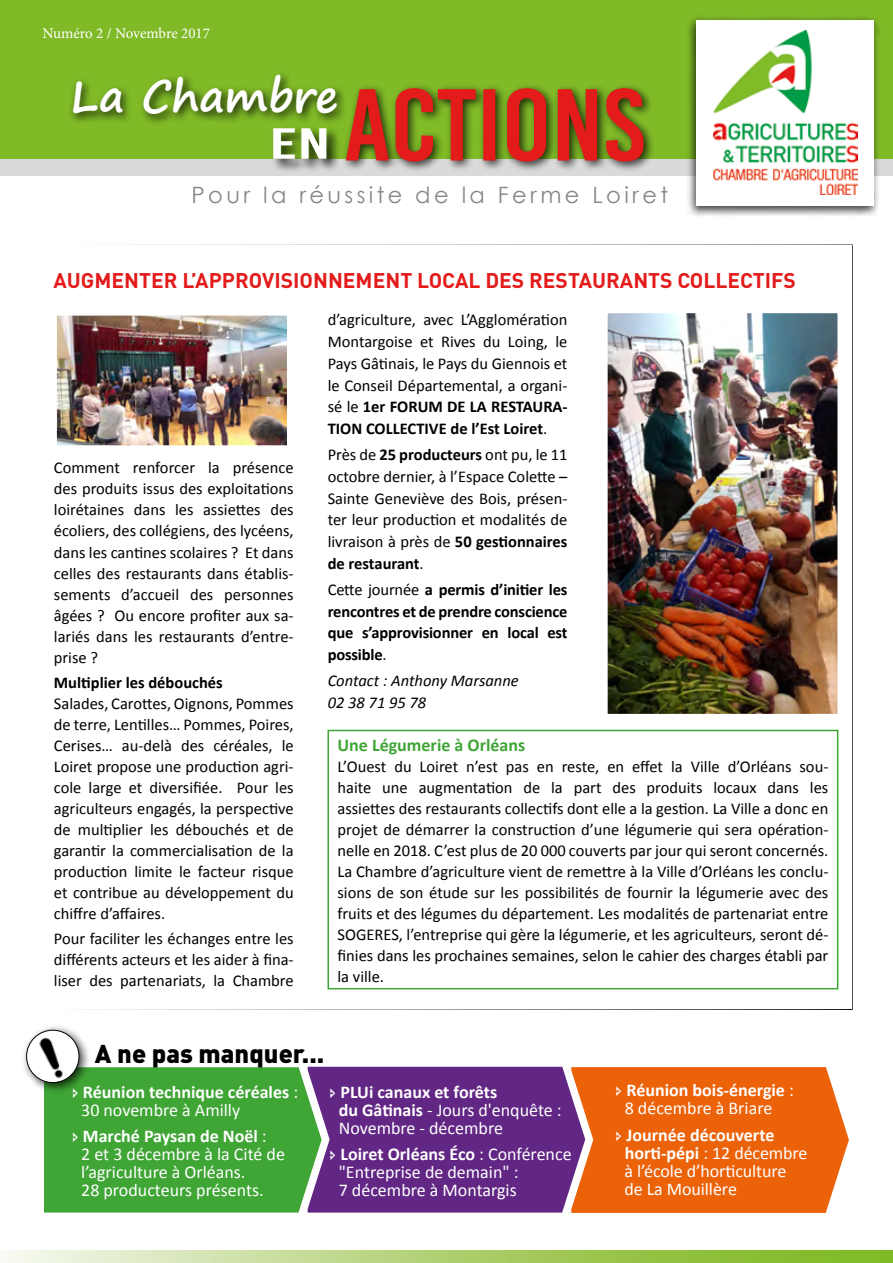
<style>
.page{position:relative;width:893px;height:1263px;background:#fff}
.page>*{position:absolute;margin:0;border:0;box-sizing:border-box;transform-origin:0 0}
.t1{font:700 43.5px "Segoe Print";color:#fff}
.t2{font:900 25.5px "DIN Pro";color:#000}
.t3{font:22.5px "Century Gothic";letter-spacing:.15em;color:#878787}
.t4{font:700 21px "DIN Pro";color:#e41b1b}
.t5{font:18px/18px "Calibri";color:#fff}
.t6{font:700 18px/18px "Calibri";color:#fff}
.t7{font:700 18px "Calibri";color:#3fa535}
.t8{font:16.5px/21px "Calibri";color:#000;text-align:justify}
.t9{font:700 16.5px/21.8px "Calibri";letter-spacing:-.01em;color:#000;text-align:justify}
.t10{font:italic 16.5px/21.8px "Calibri";color:#000}
.t11{font:15px "Minion Pro";letter-spacing:-.01em;color:#fff}
.s1{font-weight:700}
.s2{font-weight:400}
</style>
<div class="page">
<div style="left:0;top:158px;width:893px;height:17px;background:#dadada"></div>
<div style="left:0;top:0;width:893px;height:158px;background:#80ba27"></div>
<div style="left:341px;top:83px;width:314px;height:90px;background:#000;opacity:.75"></div>
<svg style="left:346px;top:88px;width:297px;height:74px"></svg>
<div style="left:686px;top:15px;width:194px;height:203px;background:#000;opacity:.75"></div>
<div style="left:696px;top:20px;width:178px;height:186px;background:#fff"></div>
<img style="left:713px;top:31px;width:144px;height:164px">
<div style="left:271px;top:126px;width:70px;height:47px;background:#000;opacity:.75"></div>
<svg style="left:273px;top:128px;width:53px;height:31px;background:#b9caa0"></svg>
<div style="left:67px;top:70px;width:281px;height:56px;background:#000;opacity:.75"></div>
<svg style="left:0;top:1250px;width:893px;height:13px;background:#b3d37a"></svg>
<div style="left:43px;top:244px;width:810px;height:766px;background:#fff;border:2px solid #fff"></div>
<img style="left:58px;top:317px;width:229px;height:127px">
<div style="left:54px;top:313px;width:237px;height:135px;border:3px solid #fff"></div>
<img style="left:608px;top:314px;width:229px;height:399px">
<div style="left:603px;top:309px;width:239px;height:409px;border:4px solid #fff"></div>
<div style="left:327px;top:730px;width:511px;height:259px;border:2px solid #3fa535"></div>
<div style="left:21px;top:1024px;width:70px;height:70px;background:#000;opacity:.75"></div>
<svg style="left:27px;top:1030px;width:52px;height:52px"></svg>
<img style="left:28px;top:1034px;width:46px;height:47px">
<div style="left:26px;top:1030px;width:53px;height:53px;border:1px solid #000;border-radius:50%"></div>
<svg style="left:44px;top:1067px;width:805px;height:146px;background:#886a47"></svg>
<p class="t11" style="left:43px;top:24px;width:169px">Numéro 2 / Novembre 2017</p>
<h1 class="t1" style="left:71px;top:57px;width:269px">La Chambre</h1>
<h3 class="t3" style="left:192px;top:179px;width:478px">Pour la réussite de la Ferme Loiret</h3>
<p class="t4" style="left:54px;top:266px;width:744px">AUGMENTER L’APPROVISIONNEMENT LOCAL DES RESTAURANTS COLLECTIFS</p>
<p class="t8" style="left:54px;top:457px;width:241px">Comment renforcer la présence des produits issus des exploitations loirétaines dans les assiettes des écoliers, des collégiens, des lycéens, dans les cantines scolaires ? Et dans celles des restaurants dans établis&shy;sements d’accueil des personnes âgées ? Ou encore profiter aux sa&shy;lariés dans les restaurants d’entre&shy;prise ?</p>
<p class="t9" style="left:54px;top:671px;width:170px">Multiplier les débouchés</p>
<p class="t8" style="left:54px;top:693px;width:241px">Salades, Carottes, Oignons, Pommes de terre, Lentilles… Pommes, Poires, Cerises… au-delà des céréales, le Loiret propose une production agri&shy;cole large et diversifiée. Pour les agriculteurs engagés, la perspective de multiplier les débouchés et de garantir la commercialisation de la production limite le facteur risque et contribue au développement du chiffre d’affaires.</p>
<p class="t8" style="left:54px;top:928px;width:241px">Pour faciliter les échanges entre les différents acteurs et les aider à fina&shy;liser des partenariats, la Chambre</p>
<p class="t8" style="left:328px;top:309px;width:241px;line-height:21.8px">d’agriculture, avec L’Agglomération Montargoise et Rives du Loing, le Pays Gâtinais, le Pays du Giennois et le Conseil Départemental, a organi&shy;sé le <span class="s1">1er FORUM DE LA RESTAURA-TION COLLECTIVE de l’Est Loiret</span>.</p>
<p class="t8" style="left:328px;top:444px;width:241px;line-height:21.8px">Près de <span class="s1">25 producteurs</span> ont pu, le 11 octobre dernier, à l’Espace Colette – Sainte Geneviève des Bois, présen&shy;ter leur production et modalités de livraison à près de <span class="s1">50 gestionnaires de restaurant</span>.</p>
<p class="t9" style="left:328px;top:578px;width:241px"><span class="s2">Cette journée</span> a permis d’initier les rencontres et de prendre conscience que s’approvisionner en local est possible<span class="s2">.</span></p>
<p class="t10" style="left:328px;top:669px;width:193px">Contact : Anthony Marsanne<br>02 38 71 95 78</p>
<p class="t7" style="left:337px;top:733px;width:189px">Une Légumerie à Orléans</p>
<p class="t8" style="left:337px;top:756px;width:492px">L’Ouest du Loiret n’est pas en reste, en effet la Ville d’Orléans sou&shy;haite une augmentation de la part des produits locaux dans les assiettes des restaurants collectifs dont elle a la gestion. La Ville a donc en projet de démarrer la construction d’une légumerie qui sera opération&shy;nelle en 2018. C’est plus de 20 000 couverts par jour qui seront concernés.<br>La Chambre d’agriculture vient de remettre à la Ville d’Orléans les conclu&shy;sions de son étude sur les possibilités de fournir la légumerie avec des fruits et des légumes du département. Les modalités de partenariat entre SOGERES, l’entreprise qui gère la légumerie, et les agriculteurs, seront dé&shy;finies dans les prochaines semaines, selon le cahier des charges établi par la ville.</p>
<h2 class="t2" style="left:95px;top:1037px;width:231px">A ne pas manquer...</h2>
<p class="t6" style="left:81px;top:1083px;width:218px">Réunion technique céréales <span class="s2">:<br>30 novembre à Amilly</span></p>
<p class="t5" style="left:81px;top:1127px;width:205px"><span class="s1">Marché Paysan de Noël</span> :<br>2 et 3 décembre à la Cité de l’agriculture à Orléans.<br>28 producteurs présents.</p>
<p class="t5" style="left:339px;top:1083px;width:224px"><span class="s1">PLUi canaux et forêts<br>du Gâtinais</span> - Jours d'enquête :<br>Novembre - décembre</p>
<p class="t5" style="left:339px;top:1145px;width:234px"><span class="s1">Loiret Orléans Éco</span> : Conférence "Entreprise de demain" :<br>7 décembre à Montargis</p>
<p class="t6" style="left:625px;top:1081px;width:171px">Réunion bois-énergie <span class="s2">:<br>8 décembre à Briare</span></p>
<p class="t5" style="left:624px;top:1126px;width:184px"><span class="s1">Journée découverte horti-pépi</span> : 12 décembre à l’école d’horticulture de La Mouillère</p>
</div>
